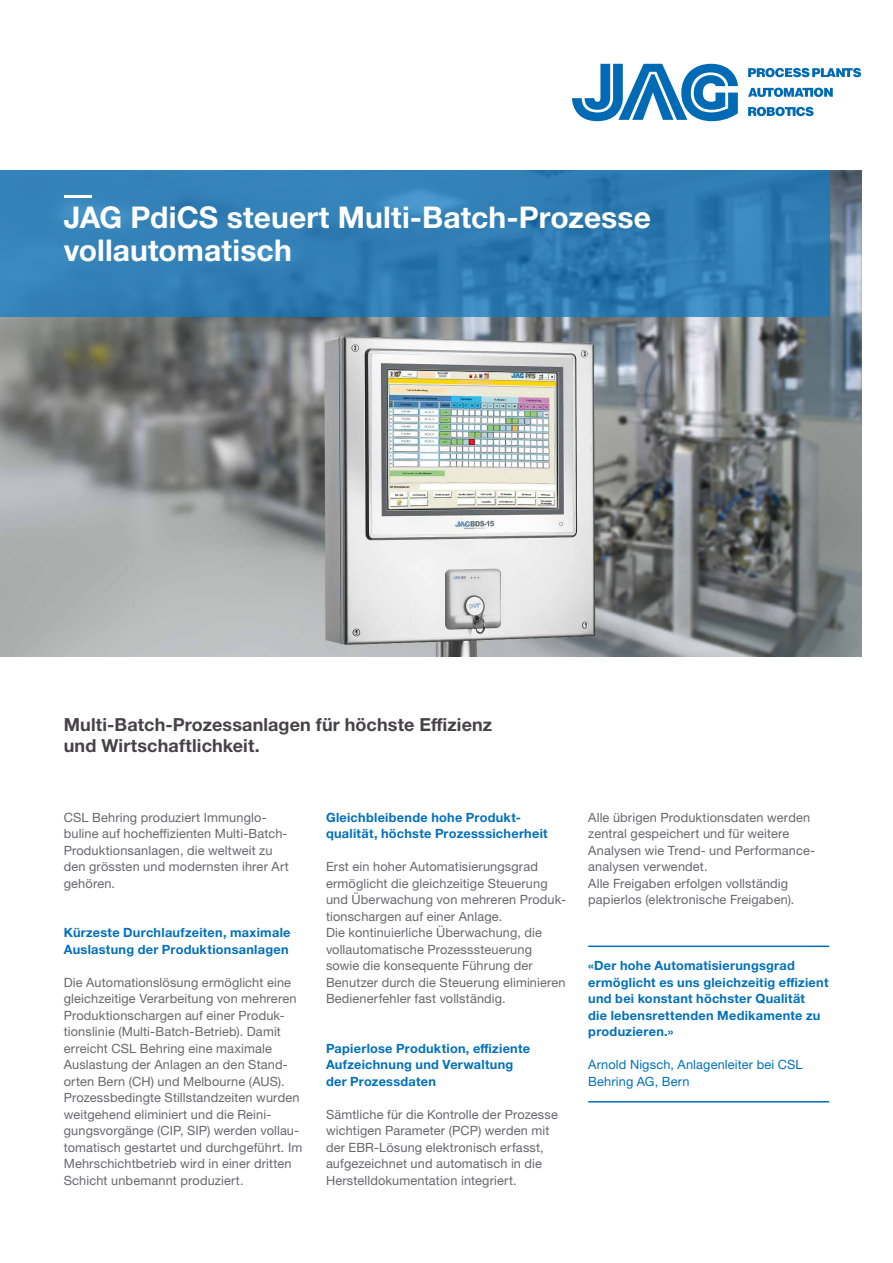
<style>
.page{position:relative;width:893px;height:1263px;background:#fff}
.page>*{position:absolute;margin:0;border:0;box-sizing:border-box;transform-origin:0 0}
.t1{font:700 30px/33px "Helvetica Neue LTW1 G";letter-spacing:.005em;color:#fff}
.t2{font:700 18px/20.7px "Helvetica Neue LTW1 G";letter-spacing:.005em;color:#454347}
.t3{font:12.75px/16.5px "Helvetica Neue LTW1 G";letter-spacing:.01em;color:#68676c}
.t4{font:700 12.75px/16.5px "Helvetica Neue LTW1 G";letter-spacing:.02em;color:#0070bc}
.t5{font:12.75px/16.5px "Helvetica Neue LTW1 G";letter-spacing:.01em;color:#0070bc}
</style>
<div class="page">
<img style="left:0;top:170px;width:861px;height:487px">
<svg style="left:0;top:170px;width:829px;height:147px;background:#2f7eb4"></svg>
<hr style="left:64px;top:195px;width:27px;height:3px;background:#fff">
<svg style="left:572px;top:64px;width:166px;height:57px"></svg>
<svg style="left:748px;top:68px;width:113px;height:9px"></svg>
<svg style="left:748px;top:88px;width:85px;height:9px"></svg>
<svg style="left:748px;top:107px;width:66px;height:9px"></svg>
<hr style="left:588px;top:945px;width:241px;height:2px;background:#0070bc">
<hr style="left:588px;top:1101px;width:241px;height:1px;background:#0070bc">
<h1 class="t1" style="left:64px;top:201px;width:589px">JAG PdiCS steuert Multi-Batch-Prozesse vollautomatisch</h1>
<h2 class="t2" style="left:64px;top:714px;width:430px">Multi-Batch-Prozessanlagen für höchste Effizienz und Wirtschaftlichkeit.</h2>
<p class="t3" style="left:64px;top:809px;width:227px">CSL Behring produziert Immunglo&shy;buline auf hocheffizienten Multi-Batch-<br>Produktionsanlagen, die weltweit zu den grössten und modernsten ihrer Art gehören.</p>
<p class="t4" style="left:64px;top:924px;width:228px">Kürzeste Durchlaufzeiten, maximale<br>Auslastung der Produktionsanlagen</p>
<p class="t3" style="left:64px;top:974px;width:240px">Die Automationslösung ermöglicht eine gleichzeitige Verarbeitung von mehreren Produktionschargen auf einer Produk&shy;tionslinie (Multi-Batch-Betrieb). Damit erreicht CSL Behring eine maximale Auslastung der Anlagen an den Stand&shy;orten Bern (CH) und Melbourne (AUS).<br>Prozessbedingte Stillstandzeiten wurden weitgehend eliminiert und die Reini&shy;gungsvorgänge (CIP, SIP) werden vollau&shy;tomatisch gestartet und durchgeführt. Im Mehrschichtbetrieb wird in einer dritten Schicht unbemannt produziert.</p>
<p class="t4" style="left:326px;top:809px;width:223px">Gleichbleibende hohe Produkt&shy;qualität, höchste Prozesssicherheit</p>
<p class="t3" style="left:326px;top:858px;width:241px">Erst ein hoher Automatisierungsgrad ermöglicht die gleichzeitige Steuerung und Überwachung von mehreren Produk&shy;tionschargen auf einer Anlage.<br>Die kontinuierliche Überwachung, die vollautomatische Prozesssteuerung sowie die konsequente Führung der Benutzer durch die Steuerung eliminieren Bedienerfehler fast vollständig.</p>
<p class="t4" style="left:326px;top:1040px;width:206px">Papierlose Produktion, effiziente<br>Aufzeichnung und Verwaltung der Prozessdaten</p>
<p class="t3" style="left:326px;top:1106px;width:233px">Sämtliche für die Kontrolle der Prozesse wichtigen Parameter (PCP) werden mit der EBR-Lösung elektronisch erfasst, aufgezeichnet und automatisch in die Herstelldokumentation integriert.</p>
<p class="t3" style="left:588px;top:809px;width:228px">Alle übrigen Produktionsdaten werden zentral gespeichert und für weitere Analysen wie Trend- und Performance&shy;analysen verwendet.<br>Alle Freigaben erfolgen vollständig papierlos (elektronische Freigaben).</p>
<p class="t4" style="left:588px;top:957px;width:242px">«Der hohe Automatisierungsgrad ermöglicht es uns gleichzeitig effizient und bei konstant höchster Qualität<br>die lebensrettenden Medikamente zu produzieren.»</p>
<p class="t5" style="left:588px;top:1056px;width:216px">Arnold Nigsch, Anlagenleiter bei CSL<br>Behring AG, Bern</p>
</div>
